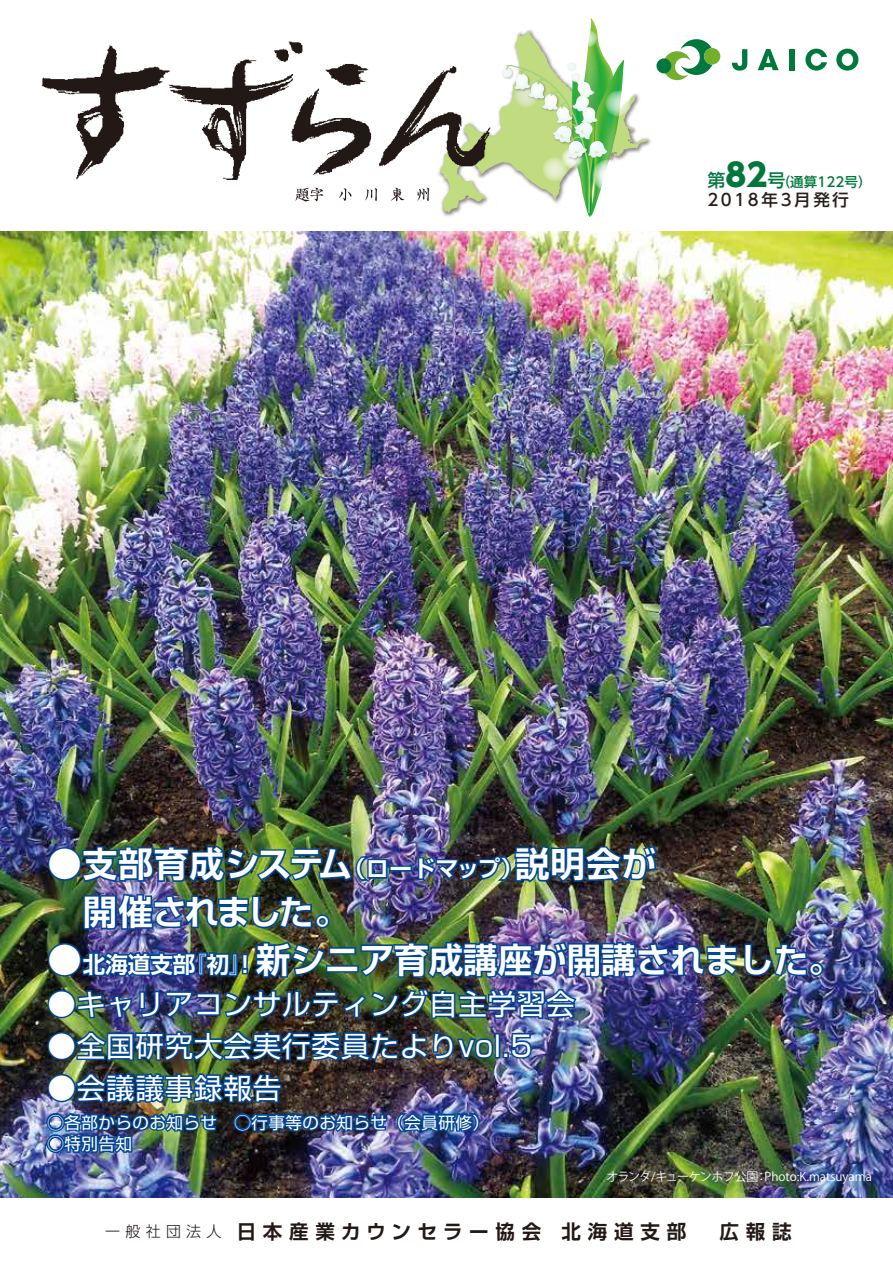
<style>
.page{position:relative;width:893px;height:1263px;background:#fff}
.page>*{position:absolute;margin:0;border:0;box-sizing:border-box;transform-origin:0 0}
.t1{font:700 34.5px/47.8px "Shin Go Pro De";color:#fff}
.t2{font:28.5px "Shin Go Pro";letter-spacing:.03em;color:#fff}
.t3{font:700 19.5px "Shin Go Pro De";letter-spacing:.35em;color:#221815}
.t4{font:16.5px/21.3px "Shin Go Pro";letter-spacing:.03em;color:#fff}
.t5{font:500 16.5px "UD Shin Go Pro";letter-spacing:.16em;color:#271e1b}
.t6{font:500 13.5px "UD Shin Go Pro";letter-spacing:.005em;color:#00783d}
.t7{font:12px "Koz Go Pr 6 N";color:#fff}
.s1{font-size:18px}
.s2{font-weight:800;font-size:31.5px}
.s3{font-size:22.5px}
.s4{font-family:"Shin Go Pro";font-weight:300;font-size:15px}
</style>
<div class="page">
<img style="left:0;top:231px;width:893px;height:966px">
<div style="left:48px;top:847px;width:33px;height:34px;border:3px solid #004694;border-radius:50%"></div>
<img style="left:80px;top:844px;width:309px;height:41px">
<div style="left:389px;top:865px;width:23px;height:7px;border:3px solid #004694"></div>
<img style="left:417px;top:844px;width:242px;height:41px">
<img style="left:82px;top:892px;width:249px;height:40px">
<div style="left:48px;top:943px;width:33px;height:33px;border:3px solid #004694;border-radius:50%"></div>
<img style="left:80px;top:939px;width:247px;height:41px">
<div style="left:329px;top:947px;width:27px;height:7px;border:3px solid #004694"></div>
<div style="left:326px;top:965px;width:33px;height:7px;border:3px solid #004694"></div>
<img style="left:358px;top:939px;width:467px;height:42px">
<div style="left:48px;top:990px;width:28px;height:28px;border:3px solid #004694;border-radius:50%"></div>
<img style="left:75px;top:987px;width:504px;height:35px">
<div style="left:48px;top:1032px;width:28px;height:28px;border:3px solid #004694;border-radius:50%"></div>
<img style="left:73px;top:1029px;width:422px;height:35px">
<div style="left:495px;top:1033px;width:5px;height:25px;border:3px solid #004694"></div>
<svg style="left:503px;top:1031px;width:30px;height:29px"></svg>
<svg style="left:395px;top:1110px;width:86px;height:24px;background:#24529a"></svg>
<img style="left:45px;top:1070px;width:344px;height:86px">
<svg style="left:295px;top:188px;width:28px;height:13px"></svg>
<svg style="left:339px;top:188px;width:13px;height:13px"></svg>
<svg style="left:365px;top:188px;width:13px;height:13px"></svg>
<svg style="left:391px;top:188px;width:13px;height:13px"></svg>
<svg style="left:417px;top:188px;width:13px;height:13px"></svg>
<img style="left:42px;top:41px;width:398px;height:139px">
<svg style="left:662px;top:39px;width:58px;height:42px"></svg>
<div style="left:656px;top:58px;width:15px;height:15px;background:#00783d;border-radius:50%"></div>
<svg style="left:732px;top:49px;width:15px;height:22px"></svg>
<svg style="left:758px;top:49px;width:21px;height:21px"></svg>
<div style="left:789px;top:49px;width:5px;height:21px;background:#00783d"></div>
<svg style="left:805px;top:49px;width:22px;height:22px"></svg>
<svg style="left:836px;top:49px;width:22px;height:22px"></svg>
<svg style="left:440px;top:18px;width:208px;height:199px"></svg>
<p class="t6" style="left:707px;top:170px;width:166px"><span class="s1">第</span><span class="s2">82</span><span class="s1">号</span>（通算122号）</p>
<p class="t5" style="left:707px;top:187px;width:143px">2018年3月発行</p>
<p class="t1" style="left:47px;top:836px;width:610px">●支部育成システム<span class="s3">（ロードマップ）</span>説明会が　開催されました。</p>
<p class="t1" style="left:47px;top:932px;width:797px">●<span class="s3">北海道支部『初』！</span>新シニア育成講座が開講されました。</p>
<p class="t2" style="left:47px;top:981px;width:529px">●キャリアコンサルティング自主学習会</p>
<p class="t2" style="left:47px;top:1023px;width:486px">●全国研究大会実行委員たよりvol.5</p>
<p class="t2" style="left:47px;top:1065px;width:235px">●会議議事録報告</p>
<p class="t4" style="left:47px;top:1110px;width:460px">◯各部からのお知らせ　◯行事等のお知らせ（会員研修）　◯特別告知</p>
<p class="t7" style="left:606px;top:1169px;width:267px">オランダ/キューケンホフ公園：Photo:K.matsuyama</p>
<p class="t3" style="left:105px;top:1215px;width:688px"><span class="s4">一般社団法人</span> 日本産業カウンセラー協会 北海道支部　広報誌</p>
</div>
